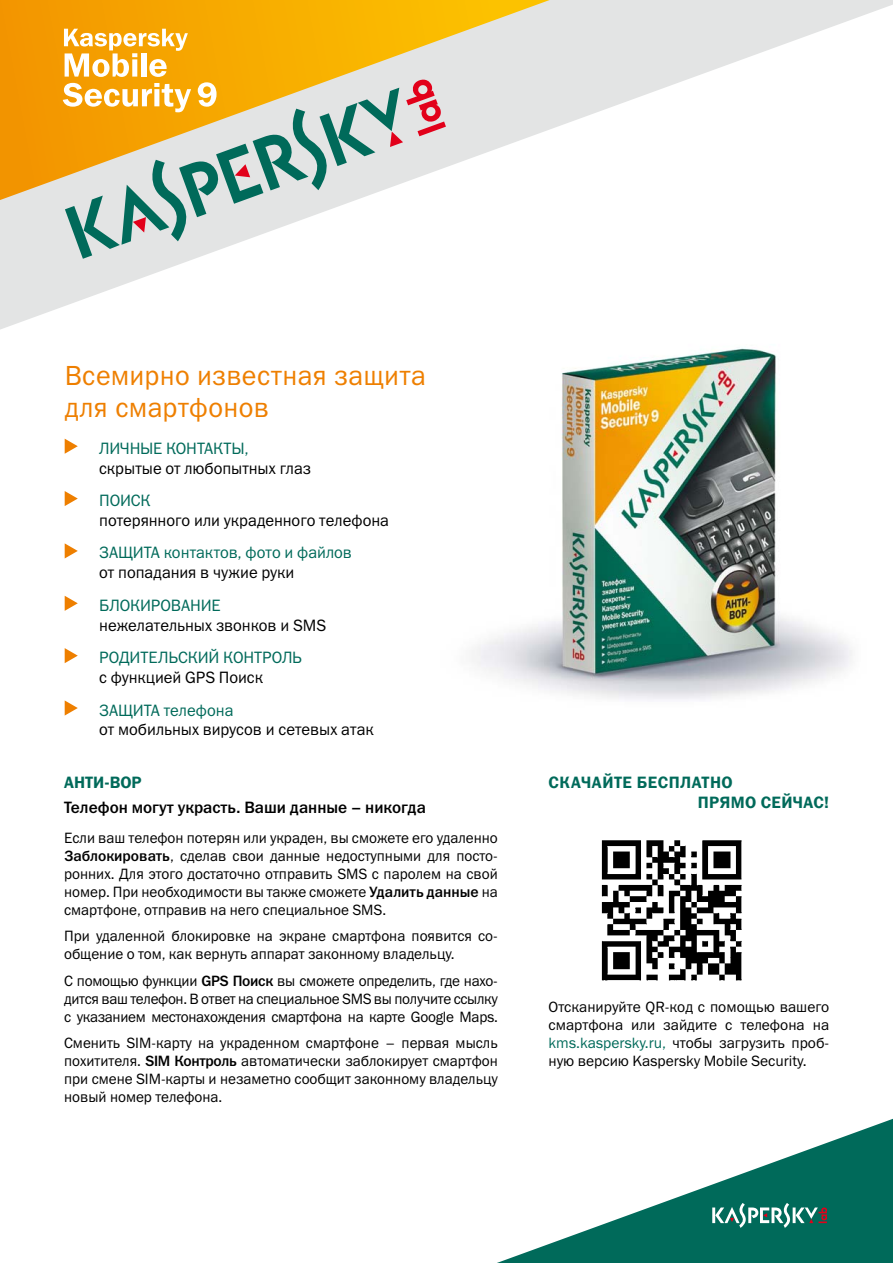
<style>
.page{position:relative;width:893px;height:1263px;background:#fff}
.page>*{position:absolute;margin:0;border:0;box-sizing:border-box;transform-origin:0 0}
.t1{font:27.75px/31.5px "Franklin Gothic";letter-spacing:.01em;color:#ee7f00}
.t2{font:16.5px "Franklin Gothic";color:#000}
.t3{font:16.5px "Franklin Gothic";letter-spacing:-.005em;color:#006a5a}
.t4{font:500 16.5px "Franklin Gothic";color:#000}
.t5{font:16.5px/19.8px "Franklin Gothic Demi";letter-spacing:.025em;color:#006a5a}
.t6{font:15px/18px "Franklin Gothic";color:#000;text-align:justify}
.s1{font-weight:500}
.s2{color:#006a5a}
</style>
<div class="page">
<svg style="left:497px;top:1119px;width:396px;height:144px"></svg>
<img style="left:472px;top:348px;width:380px;height:352px">
<svg style="left:712px;top:1203px;width:115px;height:25px"></svg>
<svg style="left:0;top:0;width:893px;height:330px"></svg>
<svg style="left:399px;top:200px;width:47px;height:33px"></svg>
<svg style="left:65px;top:200px;width:334px;height:59px;fill:#e3e4e4"></svg>
<img style="left:601px;top:840px;width:141px;height:141px">
<svg style="left:65px;top:439px;width:13px;height:15px"></svg>
<svg style="left:65px;top:491px;width:13px;height:15px"></svg>
<svg style="left:65px;top:543px;width:13px;height:15px"></svg>
<svg style="left:65px;top:596px;width:13px;height:15px"></svg>
<svg style="left:65px;top:648px;width:13px;height:15px"></svg>
<svg style="left:65px;top:700px;width:13px;height:15px"></svg>
<svg style="left:0;top:0;width:550px;height:200px;background:#e0c175"></svg>
<svg style="left:64px;top:29px;width:124px;height:48px"></svg>
<svg style="left:63px;top:83px;width:128px;height:29px"></svg>
<svg style="left:198px;top:82px;width:19px;height:25px"></svg>
<h1 class="t1" style="left:65px;top:360px;width:363px">Всемирно известная защита для смартфонов</h1>
<p class="t3" style="left:99px;top:437px;width:151px">ЛИЧНЫЕ КОНТАКТЫ,</p>
<p class="t2" style="left:99px;top:457px;width:213px">скрытые от любопытных глаз</p>
<p class="t3" style="left:99px;top:490px;width:53px">ПОИСК</p>
<p class="t2" style="left:99px;top:510px;width:291px">потерянного или украденного телефона</p>
<p class="t3" style="left:99px;top:542px;width:254px">ЗАЩИТА контактов, фото и файлов</p>
<p class="t2" style="left:99px;top:562px;width:197px">от попадания в чужие руки</p>
<p class="t3" style="left:99px;top:594px;width:123px">БЛОКИРОВАНИЕ</p>
<p class="t2" style="left:99px;top:614px;width:228px">нежелательных звонков и SMS</p>
<p class="t3" style="left:99px;top:647px;width:204px">РОДИТЕЛЬСКИЙ КОНТРОЛЬ</p>
<p class="t2" style="left:99px;top:667px;width:165px">с функцией GPS Поиск</p>
<p class="t3" style="left:99px;top:699px;width:136px">ЗАЩИТА телефона</p>
<p class="t2" style="left:99px;top:719px;width:276px">от мобильных вирусов и сетевых атак</p>
<p class="t5" style="left:64px;top:773px;width:79px">Анти-Вор</p>
<p class="t4" style="left:64px;top:797px;width:363px">Телефон могут украсть. Ваши данные – никогда</p>
<p class="t6" style="left:64px;top:828px;width:435px">Если ваш телефон потерян или украден, вы сможете его удаленно <span class="s1">Заблокировать</span>, сделав свои данные недоступными для посто&shy;ронних. Для этого достаточно отправить SMS с паролем на свой номер. При необходимости вы также сможете <span class="s1">Удалить данные</span> на смартфоне, отправив на него специальное SMS.</p>
<p class="t6" style="left:64px;top:927px;width:435px">При удаленной блокировке на экране смартфона появится со&shy;общение о том, как вернуть аппарат законному владельцу.</p>
<p class="t6" style="left:64px;top:971px;width:435px">С помощью функции <span class="s1">GPS Поиск</span> вы сможете определить, где нахо&shy;дится ваш телефон. В ответ на специальное SMS вы получите ссылку с указанием местонахождения смартфона на карте Google Maps.</p>
<p class="t6" style="left:64px;top:1034px;width:435px">Сменить SIM-карту на украденном смартфоне – первая мысль похитителя. <span class="s1">SIM Контроль</span> автоматически заблокирует смартфон при смене SIM-карты и незаметно сообщит законному владельцу новый номер телефона.</p>
<p class="t5" style="left:698px;top:773px;width:133px;text-indent:-149px">Скачайте бесплатно<br>прямо сейчас!</p>
<p class="t6" style="left:549px;top:997px;width:282px">Отсканируйте QR-код с помощью вашего смартфона или зайдите с телефона на <span class="s2">kms.kaspersky.ru,</span> чтобы загрузить проб&shy;ную версию Kaspersky Mobile Security.</p>
</div>
